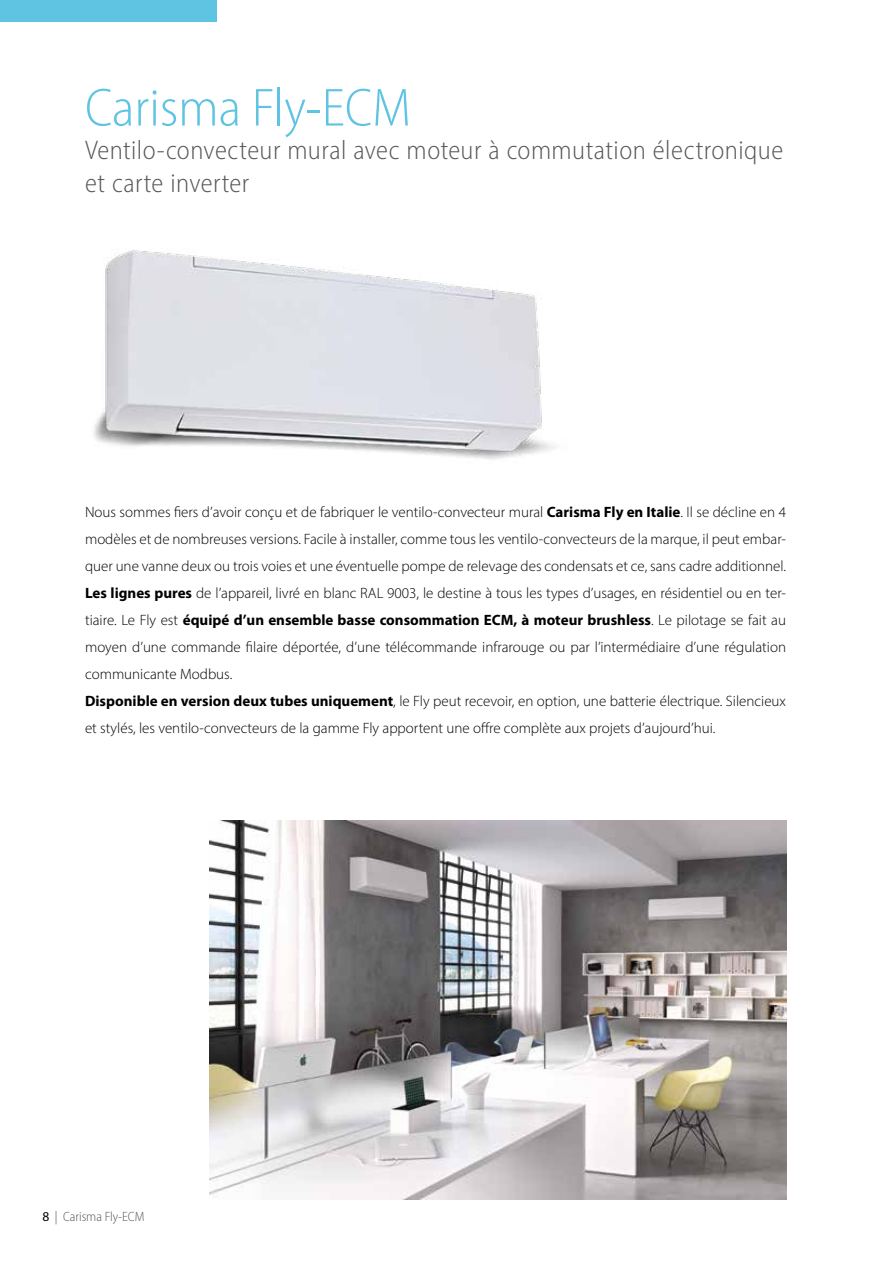
<style>
.page{position:relative;width:893px;height:1263px;background:#fff}
.page>*{position:absolute;margin:0;border:0;box-sizing:border-box;transform-origin:0 0}
.t1{font:300 semi-condensed 54px "Myriad Pro";color:#5fc4e1}
.t2{font:300 semi-condensed 27px/33px "Myriad Pro";letter-spacing:.015em;color:#575756}
.t3{font:300 15px/27px "Myriad Pro";color:#000}
.t4{font:300 semi-condensed 13.5px "Myriad Pro";color:#575756}
.s1{font-weight:700}
.s2{font-weight:400;font-stretch:normal;color:#000}
</style>
<div class="page">
<img style="left:94px;top:250px;width:461px;height:210px">
<img style="left:210px;top:821px;width:577px;height:378px">
<div style="left:0;top:0;width:217px;height:21px;background:#5fc4e1"></div>
<h1 class="t1" style="left:85px;top:75px;width:327px">Carisma Fly-ECM</h1>
<h2 class="t2" style="left:85px;top:133px;width:700px">Ventilo-convecteur mural avec moteur à commutation électronique et carte inverter</h2>
<p class="t3" style="left:85px;top:499px;width:702px">Nous sommes fiers d’avoir conçu et de fabriquer le ventilo-convecteur mural <span class="s1">Carisma Fly en Italie</span>. Il se décline en 4 modèles et de nombreuses versions. Facile à installer, comme tous les ventilo-convecteurs de la marque, il peut embar&shy;quer une vanne deux ou trois voies et une éventuelle pompe de relevage des condensats et ce, sans cadre additionnel.<br><span class="s1">Les lignes pures</span> de l’appareil, livré en blanc RAL 9003, le destine à tous les types d’usages, en résidentiel ou en ter&shy;tiaire. Le Fly est <span class="s1">équipé d’un ensemble basse consommation ECM, à moteur brushless</span>. Le pilotage se fait au moyen d’une commande filaire déportée, d’une télécommande infrarouge ou par l’intermédiaire d’une régulation communicante Modbus.<br><span class="s1">Disponible en version deux tubes uniquement</span>, le Fly peut recevoir, en option, une batterie électrique. Silencieux et stylés, les ventilo-convecteurs de la gamme Fly apportent une offre complète aux projets d’aujourd’hui.</p>
<p class="t4" style="left:43px;top:1208px;width:103px"><span class="s2">8</span> | Carisma Fly-ECM</p>
</div>
